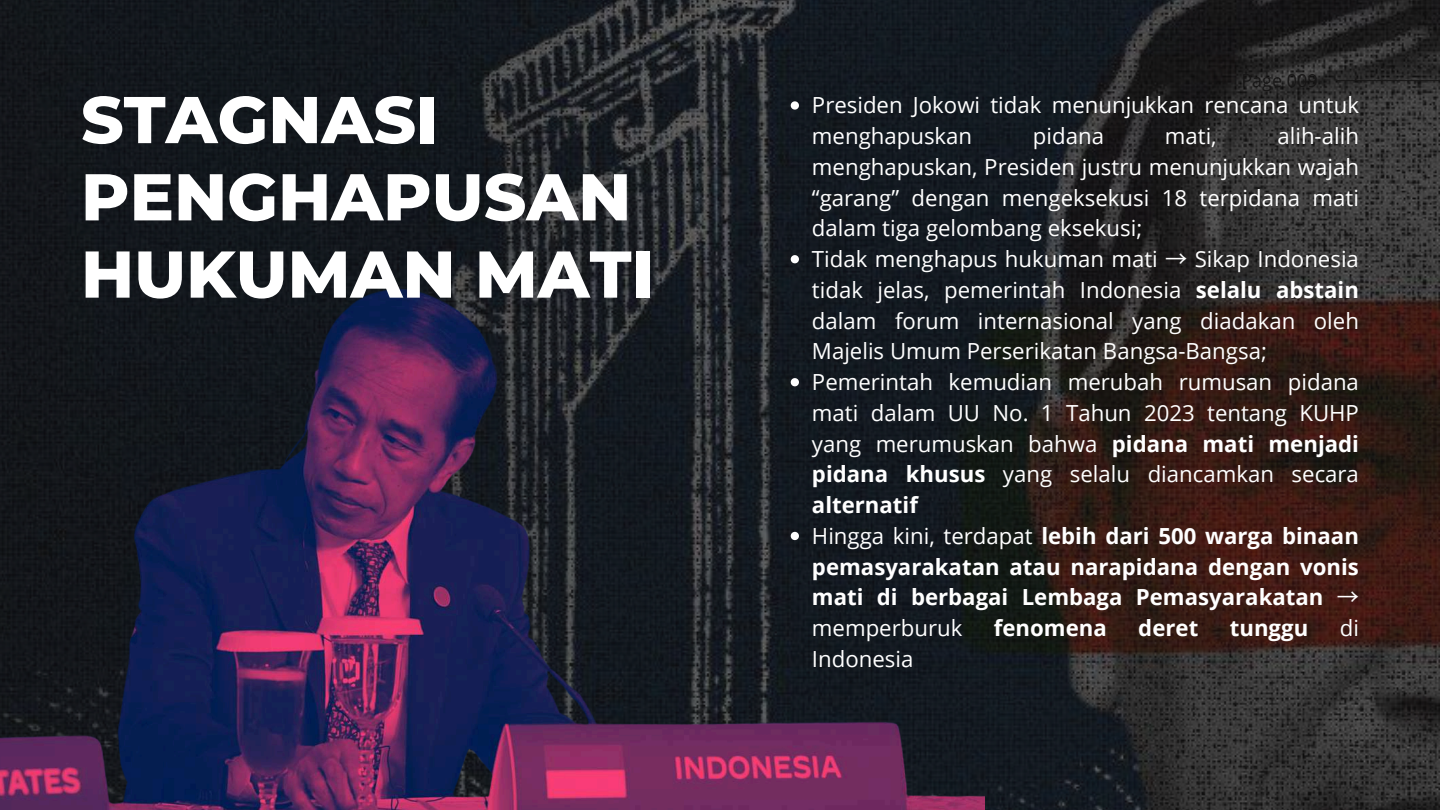
<style>
.page{position:relative;width:1440px;height:810px;background:#fff}
.page>*{position:absolute;margin:0;border:0;box-sizing:border-box;transform-origin:0 0}
.t1{font:800 66px/77.2px "Montserrat";color:#fff}
.t2{font:22.2px/30.8px "Open Sans";color:#fff}
.t3{font:700 22.2px "Open Sans";color:#fff}
.t4{font:18px "Open Sans";color:#171616}
.s1{font-family:"Noto Sans CJ Ksc"}
.s2{font-weight:700}
</style>
<div class="page">
<img style="left:0;top:0;width:1440px;height:810px">
<hr style="left:1337px;top:80px;width:103px;height:1px;background:#171616">
<img style="left:0;top:182px;width:984px;height:628px">
<svg style="left:791px;top:101px;width:8px;height:9px"></svg>
<svg style="left:791px;top:255px;width:8px;height:8px"></svg>
<svg style="left:791px;top:378px;width:8px;height:8px"></svg>
<svg style="left:791px;top:532px;width:8px;height:8px"></svg>
<p class="t4" style="left:1241px;top:68px;width:78px">Page 009</p>
<h1 class="t1" style="left:81px;top:81px;width:574px">STAGNASI<br>PENGHAPUSAN<br>HUKUMAN MATI</h1>
<p class="t2" style="left:812px;top:89px;width:548px">Presiden Jokowi tidak menunjukkan rencana untuk menghapuskan</p>
<p class="t2" style="left:812px;top:120px;width:549px;text-indent:465px">alih-alih menghapuskan, Presiden justru menunjukkan wajah “garang” dengan mengeksekusi 18 terpidana mati dalam tiga gelombang eksekusi;<br>Tidak menghapus hukuman mati <span class="s1">→</span> Sikap Indonesia tidak jelas, pemerintah Indonesia <span class="s2">selalu abstain </span>dalam forum internasional yang diadakan oleh Majelis Umum Perserikatan Bangsa-Bangsa; Pemerintah kemudian merubah rumusan pidana mati dalam UU No. 1 Tahun 2023 tentang KUHP yang merumuskan bahwa <span class="s2">pidana mati menjadi pidana khusus</span> yang selalu diancamkan secara <span class="s2">alternatif<br></span>Hingga kini, terdapat <span class="s2">lebih dari 500 warga binaan pemasyarakatan atau narapidana dengan vonis mati di berbagai Lembaga Pemasyarakatan</span> <span class="s1">→ </span>memperburuk</p>
<p class="t2" style="left:1033px;top:120px;width:73px">pidana</p>
<p class="t2" style="left:1165px;top:120px;width:53px">mati,</p>
<p class="t3" style="left:994px;top:612px;width:114px">fenomena</p>
<p class="t3" style="left:1138px;top:612px;width:61px">deret</p>
<p class="t3" style="left:1230px;top:612px;width:80px">tunggu</p>
<p class="t2" style="left:1340px;top:612px;width:21px">di</p>
<p class="t2" style="left:812px;top:643px;width:103px">Indonesia</p>
</div>
